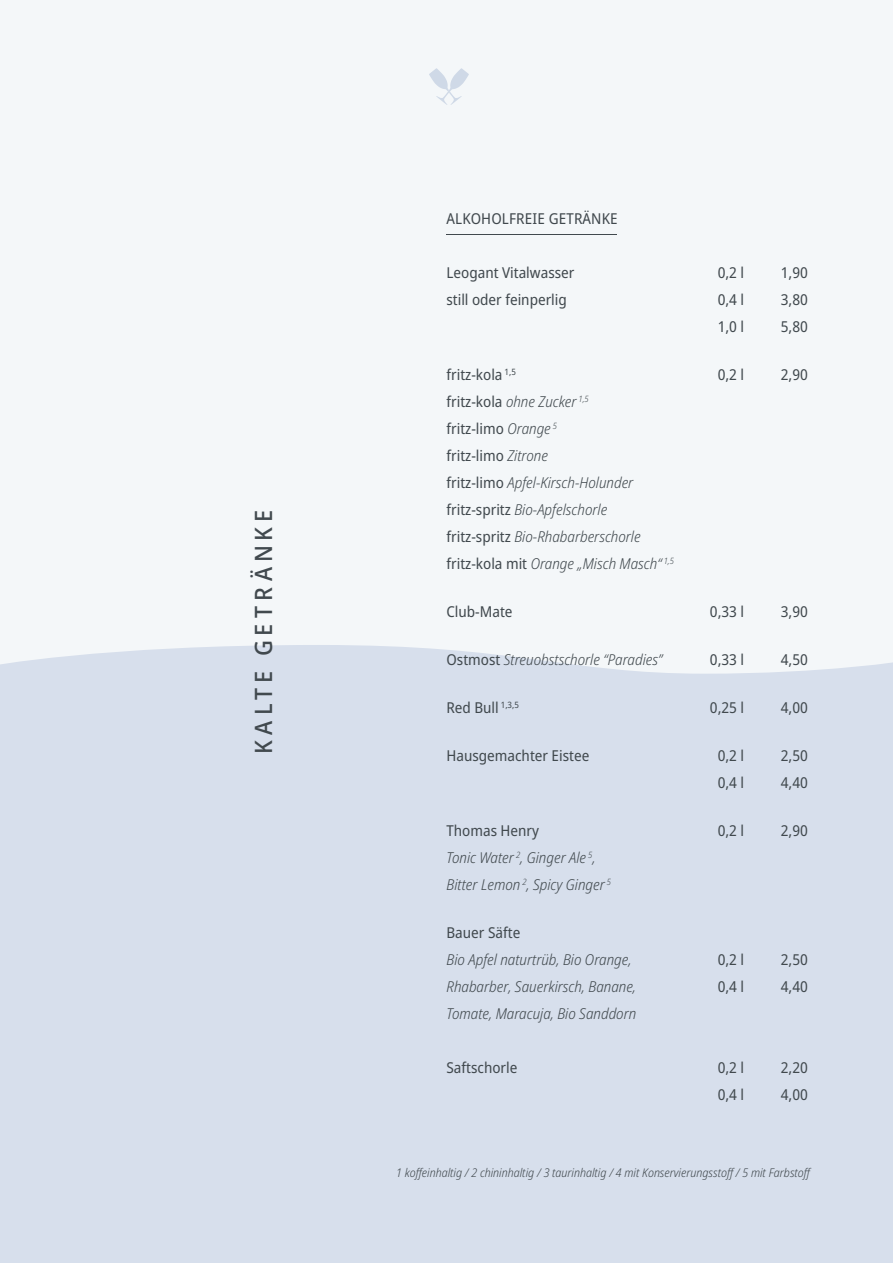
<style>
.page{position:relative;width:893px;height:1263px;background:#f4f7f9}
.page>*{position:absolute;margin:0;border:0;box-sizing:border-box;transform-origin:0 0}
.t1{font:500 semi-condensed 24px "Noto Sans";letter-spacing:.21em;color:#41494e}
.t2{font:italic 300 semi-condensed 15px/27px "Noto Sans";color:#41494e}
.t3{font:semi-condensed 15px "Noto Sans";color:#41494e}
.t4{font:italic 300 semi-condensed 12px "Noto Sans";color:#41494e}
.s1{font-weight:400;font-style:normal}
</style>
<div class="page">
<svg style="left:429px;top:68px;width:40px;height:37px"></svg>
<div style="left:0;top:645px;width:893px;height:618px;background:#d7dfec"></div>
<hr style="left:446px;top:234px;width:171px;height:1px;background:#41494e">
<h1 class="t1" style="left:247px;top:754px;width:246px;rotate:-90deg">KALTE GETRÄNKE</h1>
<p class="t3" style="left:446px;top:208px;width:173px">ALKOHOLFREIE GETRÄNKE</p>
<p class="t3" style="left:446px;top:262px;width:129px">Leogant Vitalwasser</p>
<p class="t3" style="left:718px;top:262px;width:28px">0,2 l</p>
<p class="t3" style="left:781px;top:262px;width:29px">1,90</p>
<p class="t3" style="left:446px;top:289px;width:122px">still oder feinperlig</p>
<p class="t3" style="left:718px;top:289px;width:28px">0,4 l</p>
<p class="t3" style="left:781px;top:289px;width:29px">3,80</p>
<p class="t3" style="left:718px;top:316px;width:28px">1,0 l</p>
<p class="t3" style="left:781px;top:316px;width:29px">5,80</p>
<p class="t3" style="left:446px;top:364px;width:71px">fritz-kola <sup>1,5</sup></p>
<p class="t3" style="left:718px;top:364px;width:28px">0,2 l</p>
<p class="t3" style="left:781px;top:364px;width:29px">2,90</p>
<p class="t2" style="left:446px;top:388px;width:229px"><span class="s1">fritz-kola</span> ohne Zucker <sup>1,5<br></sup><span class="s1">fritz-limo</span> Orange <sup>5<br></sup><span class="s1">fritz-limo</span> Zitrone<br><span class="s1">fritz-limo</span> Apfel-Kirsch-Holunder <span class="s1">fritz-spritz</span> Bio-Apfelschorle <span class="s1">fritz-spritz</span> Bio-Rhabarberschorle <span class="s1">fritz-kola mit</span> Orange „Misch Masch“ <sup>1,5</sup></p>
<p class="t3" style="left:446px;top:601px;width:68px">Club-Mate</p>
<p class="t3" style="left:710px;top:601px;width:36px">0,33 l</p>
<p class="t3" style="left:781px;top:601px;width:29px">3,90</p>
<p class="t2" style="left:446px;top:646px;width:218px"><span class="s1">Ostmost</span> Streuobstschorle “Paradies”</p>
<p class="t3" style="left:710px;top:649px;width:36px">0,33 l</p>
<p class="t3" style="left:781px;top:649px;width:29px">4,50</p>
<p class="t3" style="left:446px;top:697px;width:74px">Red Bull <sup>1,3,5</sup></p>
<p class="t3" style="left:710px;top:697px;width:36px">0,25 l</p>
<p class="t3" style="left:781px;top:697px;width:29px">4,00</p>
<p class="t3" style="left:446px;top:745px;width:144px">Hausgemachter Eistee</p>
<p class="t3" style="left:718px;top:745px;width:28px">0,2 l</p>
<p class="t3" style="left:781px;top:745px;width:29px">2,50</p>
<p class="t3" style="left:718px;top:772px;width:28px">0,4 l</p>
<p class="t3" style="left:781px;top:772px;width:29px">4,40</p>
<p class="t3" style="left:446px;top:820px;width:94px">Thomas Henry</p>
<p class="t3" style="left:718px;top:820px;width:28px">0,2 l</p>
<p class="t3" style="left:781px;top:820px;width:29px">2,90</p>
<p class="t2" style="left:446px;top:844px;width:166px">Tonic Water <sup>2</sup>, Ginger Ale <sup>5</sup>,<br>Bitter Lemon <sup>2</sup>, Spicy Ginger <sup>5</sup></p>
<p class="t3" style="left:446px;top:922px;width:75px">Bauer Säfte</p>
<p class="t2" style="left:446px;top:946px;width:187px">Bio Apfel naturtrüb, Bio Orange,</p>
<p class="t3" style="left:718px;top:949px;width:28px">0,2 l</p>
<p class="t3" style="left:781px;top:949px;width:29px">2,50</p>
<p class="t2" style="left:446px;top:973px;width:191px">Rhabarber, Sauerkirsch, Banane,</p>
<p class="t3" style="left:718px;top:976px;width:28px">0,4 l</p>
<p class="t3" style="left:781px;top:976px;width:29px">4,40</p>
<p class="t2" style="left:446px;top:1000px;width:191px">Tomate, Maracuja, Bio Sanddorn</p>
<p class="t3" style="left:446px;top:1057px;width:72px">Saftschorle</p>
<p class="t3" style="left:718px;top:1057px;width:28px">0,2 l</p>
<p class="t3" style="left:781px;top:1057px;width:29px">2,20</p>
<p class="t3" style="left:718px;top:1084px;width:28px">0,4 l</p>
<p class="t3" style="left:781px;top:1084px;width:29px">4,00</p>
<p class="t4" style="left:396px;top:1164px;width:418px">1 koffeinhaltig / 2 chininhaltig / 3 taurinhaltig / 4 mit Konservierungsstoff/ 5 mit Farbstoff</p>
</div>
